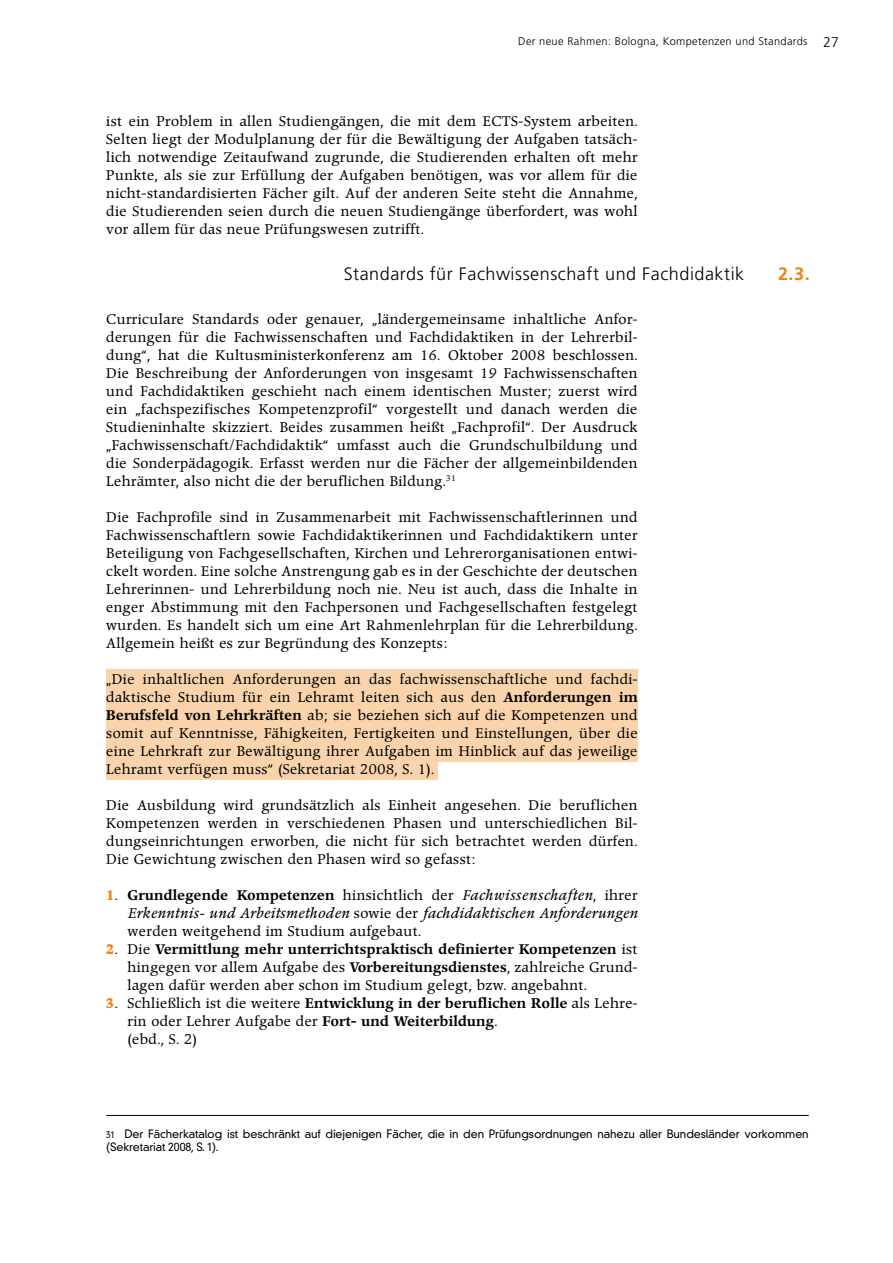
<style>
.page{position:relative;width:893px;height:1263px;background:#fff}
.page>*{position:absolute;margin:0;border:0;box-sizing:border-box;transform-origin:0 0}
.t1{font:300 18px "Frutiger";letter-spacing:.03em;color:#000}
.t2{font:700 18px "Frutiger CE";color:#ef8213}
.t3{font:13.8px/18px "Poppl Pontifex BE";letter-spacing:.03em;color:#000;text-align:justify}
.t4{font:700 13.8px "Poppl Pontifex BE";color:#ef8213}
.t5{font:300 11.25px/13.5px "DIN Neuzeit Grotesk";letter-spacing:-.01em;color:#000}
.t6{font:300 11.1px "Frutiger";letter-spacing:.03em;color:#000}
.s1{font-size:14.1px}
.s2{font-weight:500}
.s3{font-style:italic}
.s4{font-weight:400;color:#000}
.s5{font-size:9px}
</style>
<div class="page">
<div style="left:106px;top:748px;width:332px;height:32px;background:#f9d3ac"></div>
<div style="left:106px;top:669px;width:531px;height:93px;background:#f9d3ac"></div>
<hr style="left:106px;top:1115px;width:703px;height:1px;background:#000">
<p class="t6" style="left:518px;top:35px;width:322px">Der neue Rahmen: Bologna, Kompetenzen und Standards <span class="s1">27</span></p>
<p class="t3" style="left:106px;top:113px;width:533px">ist ein Problem in allen Studiengängen, die mit dem ECTS-System arbeiten.<br>Selten liegt der Modulplanung der für die Bewältigung der Aufgaben tatsäch&shy;lich notwendige Zeitaufwand zugrunde, die Studierenden erhalten oft mehr Punkte, als sie zur Erfüllung der Aufgaben benötigen, was vor allem für die nicht-standardisierten Fächer gilt. Auf der anderen Seite steht die Annahme, die Studierenden seien durch die neuen Studiengänge überfordert, was wohl vor allem für das neue Prüfungswesen zutrifft.</p>
<h1 class="t1" style="left:344px;top:263px;width:402px">Standards für Fachwissenschaft und Fachdidaktik</h1>
<h1 class="t2" style="left:778px;top:263px;width:33px">2.3.</h1>
<p class="t3" style="left:106px;top:311px;width:533px">Curriculare Standards oder genauer, „ländergemeinsame inhaltliche Anfor&shy;derungen für die Fachwissenschaften und Fachdidaktiken in der Lehrerbil&shy;dung“, hat die Kultusministerkonferenz am 16. Oktober 2008 beschlossen.<br>Die Beschreibung der Anforderungen von insgesamt 19 Fachwissenschaften und Fachdidaktiken geschieht nach einem identischen Muster; zuerst wird ein „fachspezifisches Kompetenzprofil“ vorgestellt und danach werden die Studieninhalte skizziert. Beides zusammen heißt „Fachprofil“. Der Ausdruck „Fachwissenschaft/Fachdidaktik“ umfasst auch die Grundschulbildung und die Sonderpädagogik. Erfasst werden nur die Fächer der allgemeinbildenden Lehrämter, also nicht die der beruflichen Bildung.<sup>31</sup></p>
<p class="t3" style="left:106px;top:509px;width:533px">Die Fachprofile sind in Zusammenarbeit mit Fachwissenschaftlerinnen und Fachwissenschaftlern sowie Fachdidaktikerinnen und Fachdidaktikern unter Beteiligung von Fachgesellschaften, Kirchen und Lehrerorganisationen entwi&shy;ckelt worden. Eine solche Anstrengung gab es in der Geschichte der deutschen Lehrerinnen- und Lehrerbildung noch nie. Neu ist auch, dass die Inhalte in enger Abstimmung mit den Fachpersonen und Fachgesellschaften festgelegt wurden. Es handelt sich um eine Art Rahmenlehrplan für die Lehrerbildung.<br>Allgemein heißt es zur Begründung des Konzepts:</p>
<p class="t3" style="left:106px;top:671px;width:533px">„Die inhaltlichen Anforderungen an das fachwissenschaftliche und fachdi&shy;daktische Studium für ein Lehramt leiten sich aus den <span class="s2">Anforderungen im Berufsfeld von Lehrkräften</span> ab; sie beziehen sich auf die Kompetenzen und somit auf Kenntnisse, Fähigkeiten, Fertigkeiten und Einstellungen, über die eine Lehrkraft zur Bewältigung ihrer Aufgaben im Hinblick auf das jeweilige Lehramt verfügen muss“ (Sekretariat 2008, S. 1).</p>
<p class="t3" style="left:106px;top:797px;width:533px">Die Ausbildung wird grundsätzlich als Einheit angesehen. Die beruflichen Kompetenzen werden in verschiedenen Phasen und unterschiedlichen Bil&shy;dungseinrichtungen erworben, die nicht für sich betrachtet werden dürfen.<br>Die Gewichtung zwischen den Phasen wird so gefasst:</p>
<p class="t3" style="left:128px;top:887px;width:511px;text-align:left"><span class="s2">Grundlegende Kompetenzen</span> hinsichtlich der <span class="s3">Fachwissenschaften</span>, ihrer <span class="s3">Erkenntnis- und Arbeitsmethoden</span> sowie der <span class="s3">fachdidaktischen Anforderungen </span>werden weitgehend im Studium aufgebaut.<br>Die <span class="s2">Vermittlung mehr unterrichtspraktisch definierter Kompetenzen</span> ist hingegen vor allem Aufgabe des <span class="s2">Vorbereitungsdienstes</span>, zahlreiche Grund&shy;lagen dafür werden aber schon im Studium gelegt, bzw. angebahnt.<br>Schließlich ist die weitere <span class="s2">Entwicklung in der beruflichen Rolle</span> als Lehre&shy;rin oder Lehrer Aufgabe der <span class="s2">Fort- und Weiterbildung</span>.<br>(ebd., S. 2)</p>
<p class="t4" style="left:106px;top:887px;width:13px">1<span class="s4">.</span></p>
<p class="t4" style="left:106px;top:941px;width:13px">2<span class="s4">.</span></p>
<p class="t4" style="left:106px;top:995px;width:13px">3<span class="s4">.</span></p>
<p class="t5" style="left:106px;top:1127px;width:704px"><span class="s5">31</span> Der Fächerkatalog ist beschränkt auf diejenigen Fächer, die in den Prüfungsordnungen nahezu aller Bundesländer vorkommen (Sekretariat 2008, S. 1).</p>
</div>
